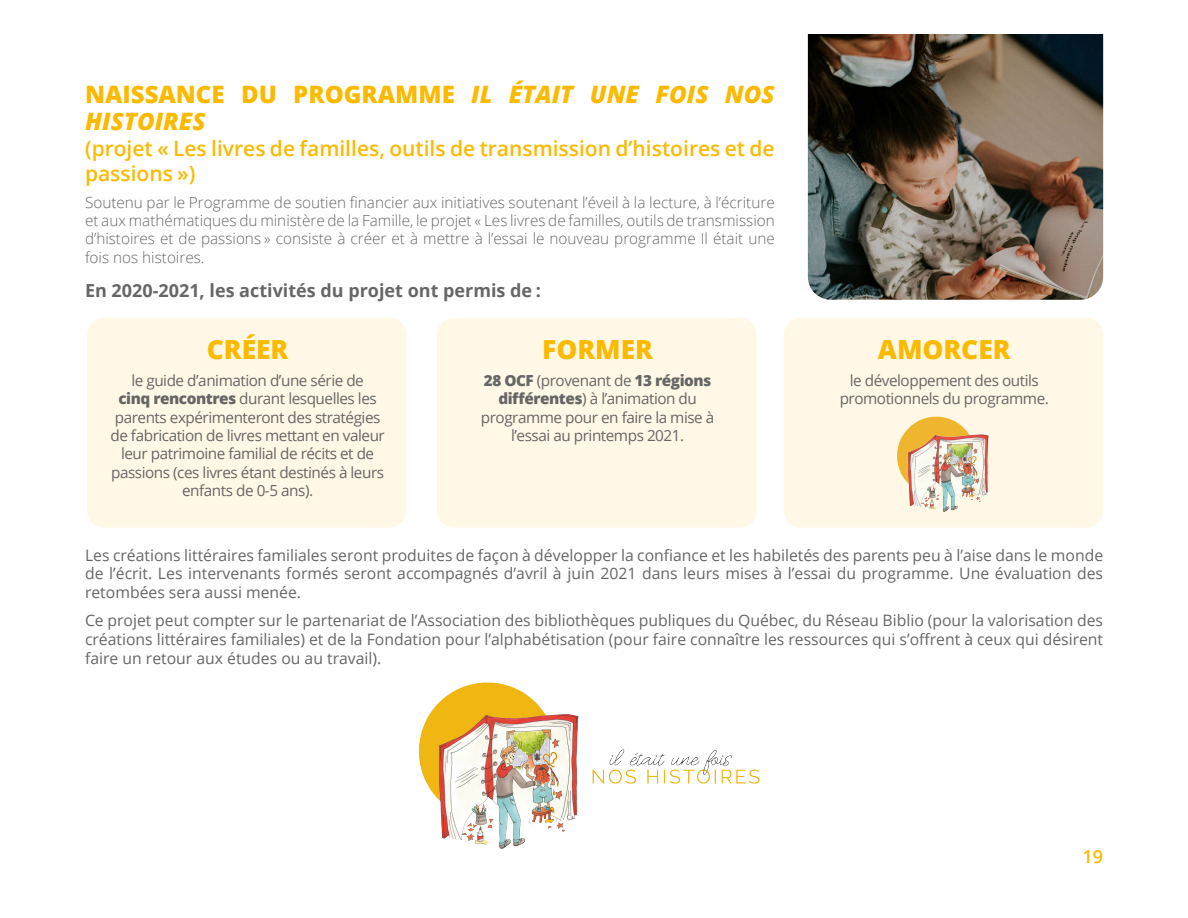
<style>
.page{position:relative;width:1188px;height:918px;background:#fff}
.page>*{position:absolute;margin:0;border:0;box-sizing:border-box;transform-origin:0 0}
.t1{font:800 26.4px "Open Sans";color:#fbba00}
.t2{font:italic 800 24px/27px "Open Sans";color:#fbba00}
.t3{font:600 21px/25.2px "Open Sans";color:#fbba00}
.t4{font:700 18px "Open Sans";color:#666}
.t5{font:600 18px "Open Sans";color:#fbba00}
.t6{font:15.75px/18.9px "Open Sans";color:#666;text-align:justify}
.t7{font:15.3px/18.3px "Open Sans";letter-spacing:-.03em;color:#666;text-align:center}
.t8{font:300 15.3px/18.3px "Open Sans";color:#666;text-align:justify}
.s1{font-style:normal}
.s2{font-weight:800}
</style>
<div class="page">
<svg style="left:90px;top:34px;width:1014px;height:482px"></svg>
<div style="left:87px;top:318px;width:320px;height:210px;background:#fff8e6;border-radius:17px"></div>
<div style="left:437px;top:318px;width:320px;height:210px;background:#fff8e6;border-radius:17px"></div>
<div style="left:784px;top:318px;width:319px;height:210px;background:#fff8e6;border-radius:17px"></div>
<svg style="left:897px;top:417px;width:72px;height:65px"></svg>
<img style="left:907px;top:434px;width:82px;height:78px">
<img style="left:418px;top:682px;width:342px;height:167px">
<p class="t2" style="left:85px;top:80px;width:691px"><span class="s1">NAISSANCE DU PROGRAMME</span> IL ÉTAIT UNE FOIS NOS<br>HISTOIRES</p>
<p class="t3" style="left:85px;top:135px;width:691px">(projet « Les livres de familles, outils de transmission d’histoires et de passions »)</p>
<p class="t8" style="left:85px;top:193px;width:691px">Soutenu par le Programme de soutien financier aux initiatives soutenant l’éveil à la lecture, à l’écriture et aux mathématiques du ministère de la Famille, le projet « Les livres de familles, outils de transmission d’histoires et de passions » consiste à créer et à mettre à l’essai le nouveau programme Il était une fois nos histoires.</p>
<p class="t4" style="left:85px;top:278px;width:457px">En 2020-2021, les activités du projet ont permis de :</p>
<p class="t1" style="left:207px;top:330px;width:83px">CRÉER</p>
<p class="t7" style="left:110px;top:371px;width:276px">le guide d’animation d’une série de<br><span class="s2">cinq rencontres</span> durant lesquelles les parents expérimenteront des stratégies de fabrication de livres mettant en valeur leur patrimoine familial de récits et de passions (ces livres étant destinés à leurs enfants de 0-5 ans).</p>
<p class="t1" style="left:542px;top:330px;width:112px">FORMER</p>
<p class="t7" style="left:481px;top:371px;width:235px"><span class="s2">28 OCF</span> (provenant de <span class="s2">13 régions différentes</span>) à l’animation du programme pour en faire la mise à l’essai au printemps 2021.</p>
<p class="t1" style="left:878px;top:330px;width:134px">AMORCER</p>
<p class="t7" style="left:840px;top:371px;width:211px">le développement des outils promotionnels du programme.</p>
<p class="t6" style="left:85px;top:545px;width:1020px">Les créations littéraires familiales seront produites de façon à développer la confiance et les habiletés des parents peu à l’aise dans le monde de l’écrit. Les intervenants formés seront accompagnés d’avril à juin 2021 dans leurs mises à l’essai du programme. Une évaluation des retombées sera aussi menée.</p>
<p class="t6" style="left:85px;top:610px;width:1020px">Ce projet peut compter sur le partenariat de l’Association des bibliothèques publiques du Québec, du Réseau Biblio (pour la valorisation des créations littéraires familiales) et de la Fondation pour l’alphabétisation (pour faire connaître les ressources qui s’offrent à ceux qui désirent faire un retour aux études ou au travail).</p>
<p class="t5" style="left:1083px;top:844px;width:22px">19</p>
</div>
